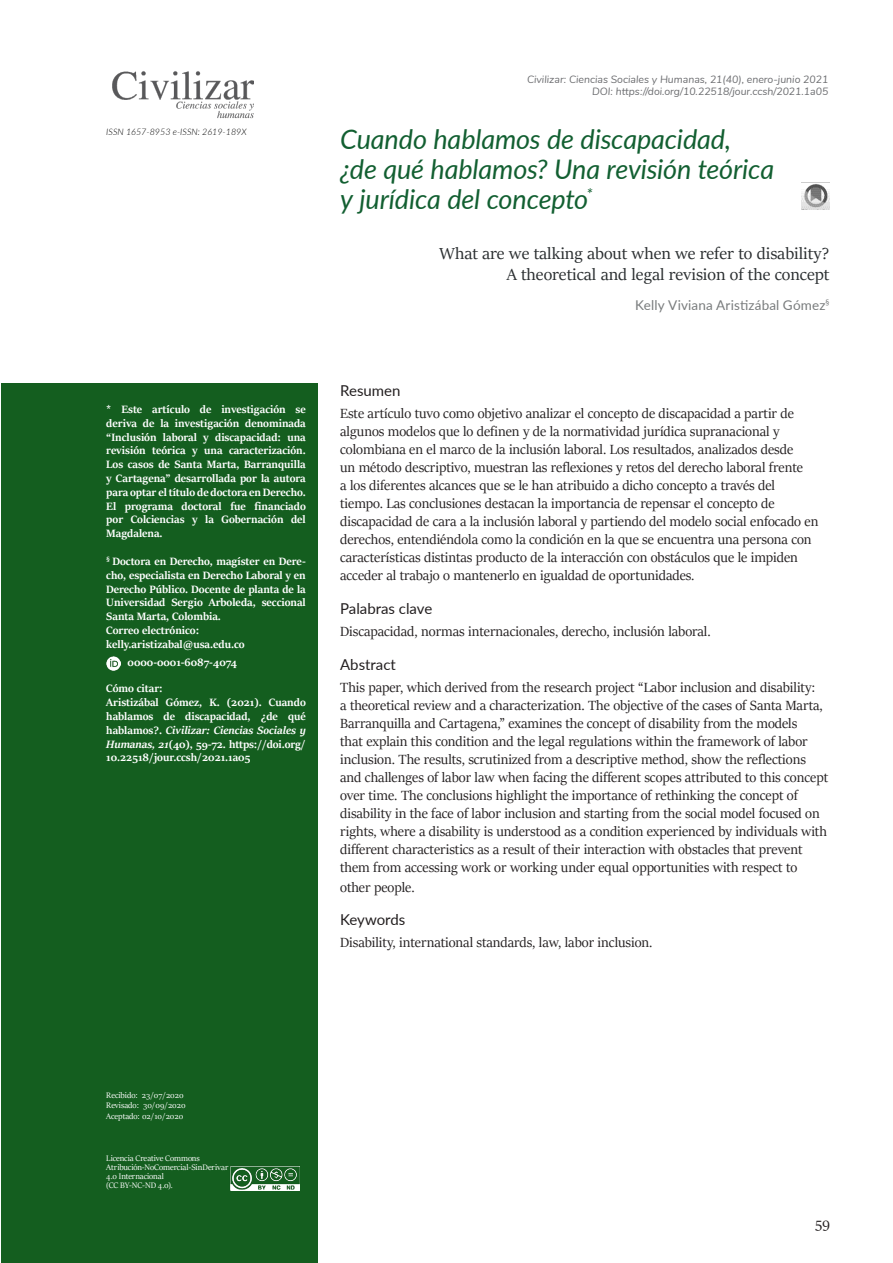
<style>
.page{position:relative;width:893px;height:1263px;background:#fff}
.page>*{position:absolute;margin:0;border:0;box-sizing:border-box;transform-origin:0 0}
.Títulos_PRINCIPAL{font:italic 27px "Lato";letter-spacing:-.005em;color:#125f31}
.título_en_inglés{font:18px "Sitka Display";color:#2a2e30}
.t1{font:16.5px "Sitka Banner";color:#231f20}
.para_resumen{font:15px/18px "Sitka Banner";color:#231f20}
.sub_resumen{font:15px "Lato";color:#231f20}
.autor{font:13.5px "Lato";letter-spacing:.01em;color:#797c7d}
.TEXTOS_AUTORES{font:700 12px/13.8px "Sitka Banner";color:#fff;text-align:justify}
.encabezado_art{font:italic 10.5px "Nunito";color:#6c6d70}
.recibido{font:9px/9px "Sitka Banner";color:#fff}
.título_en_inglés-2{font:italic 300 9px "Lato";color:#000001}
.s1{font-style:italic}
</style>
<div class="page">
<div style="left:1px;top:384px;width:316px;height:879px;background:#145e1f"></div>
<img style="left:106px;top:656px;width:15px;height:15px">
<img style="left:112px;top:71px;width:142px;height:48px">
<img style="left:801px;top:184px;width:28px;height:25px">
<img style="left:230px;top:1166px;width:69px;height:25px">
<p class="título_en_inglés-2" style="left:106px;top:125px;width:142px">ISSN 1657-8953 e-ISSN: 2619-189X</p>
<p class="TEXTOS_AUTORES" style="left:106px;top:402px;width:201px">* Este artículo de investigación se deriva de la investigación denominada “Inclusión laboral y discapacidad: una revisión teórica y una caracterización.<br>Los casos de Santa Marta, Barranquilla y Cartagena” desarrollada por la autora para optar el título de doctora en Derecho.<br>El programa doctoral fue financiado por Colciencias y la Gobernación del Magdalena.</p>
<p class="TEXTOS_AUTORES" style="left:106px;top:554px;width:201px"><sup>§</sup> Doctora en Derecho, magíster en Dere&shy;cho, especialista en Derecho Laboral y en Derecho Público. Docente de planta de la Universidad Sergio Arboleda, seccional Santa Marta, Colombia.</p>
<p class="TEXTOS_AUTORES" style="left:106px;top:623px;width:94px">Correo electrónico:</p>
<p class="TEXTOS_AUTORES" style="left:106px;top:637px;width:140px">kelly.aristizabal@usa.edu.co</p>
<p class="TEXTOS_AUTORES" style="left:128px;top:655px;width:111px">0000-0001-6087-4074</p>
<p class="TEXTOS_AUTORES" style="left:106px;top:681px;width:58px">Cómo citar:</p>
<p class="TEXTOS_AUTORES" style="left:106px;top:695px;width:201px">Aristizábal Gómez, K. (2021). Cuando hablamos de discapacidad, ¿de qué hablamos?. <span class="s1">Civilizar: Ciencias Sociales y Humanas, 21</span>(40), 59-72. https://doi.org/ 10.22518/jour.ccsh/2021.1a05</p>
<p class="encabezado_art" style="left:527px;top:72px;width:303px">Civilizar: Ciencias Sociales y Humanas, 21(40), enero-junio 2021</p>
<p class="encabezado_art" style="left:592px;top:84px;width:238px">DOI: https://doi.org/10.22518/jour.ccsh/2021.1a05</p>
<p class="Títulos_PRINCIPAL" style="left:340px;top:120px;width:393px">Cuando hablamos de discapacidad,</p>
<p class="Títulos_PRINCIPAL" style="left:340px;top:150px;width:435px">¿de qué hablamos? Una revisión teórica</p>
<p class="Títulos_PRINCIPAL" style="left:340px;top:180px;width:254px">y jurídica del concepto<sup>*</sup></p>
<p class="título_en_inglés" style="left:440px;top:241px;width:391px">What are we talking about when we refer to disability?</p>
<p class="título_en_inglés" style="left:507px;top:262px;width:324px">A theoretical and legal revision of the concept</p>
<p class="autor" style="left:635px;top:295px;width:196px">Kelly Viviana Aristizábal Gómez<sup>§</sup></p>
<p class="sub_resumen" style="left:340px;top:380px;width:62px">Resumen</p>
<p class="para_resumen" style="left:340px;top:404px;width:480px">Este artículo tuvo como objetivo analizar el concepto de discapacidad a partir de algunos modelos que lo definen y de la normatividad jurídica supranacional y colombiana en el marco de la inclusión laboral. Los resultados, analizados desde<br>un método descriptivo, muestran las reflexiones y retos del derecho laboral frente<br>a los diferentes alcances que se le han atribuido a dicho concepto a través del tiempo. Las conclusiones destacan la importancia de repensar el concepto de discapacidad de cara a la inclusión laboral y partiendo del modelo social enfocado en derechos, entendiéndola como la condición en la que se encuentra una persona con características distintas producto de la interacción con obstáculos que le impiden acceder al trabajo o mantenerlo en igualdad de oportunidades.</p>
<p class="sub_resumen" style="left:340px;top:598px;width:94px">Palabras clave</p>
<p class="para_resumen" style="left:340px;top:622px;width:372px">Discapacidad, normas internacionales, derecho, inclusión laboral.</p>
<p class="sub_resumen" style="left:340px;top:653px;width:57px">Abstract</p>
<p class="para_resumen" style="left:340px;top:677px;width:489px">This paper, which derived from the research project “Labor inclusion and disability:<br>a theoretical review and a characterization. The objective of the cases of Santa Marta, Barranquilla and Cartagena,” examines the concept of disability from the models<br>that explain this condition and the legal regulations within the framework of labor inclusion. The results, scrutinized from a descriptive method, show the reflections and challenges of labor law when facing the different scopes attributed to this concept over time. The conclusions highlight the importance of rethinking the concept of disability in the face of labor inclusion and starting from the social model focused on rights, where a disability is understood as a condition experienced by individuals with different characteristics as a result of their interaction with obstacles that prevent them from accessing work or working under equal opportunities with respect to</p>
<p class="para_resumen" style="left:340px;top:877px;width:76px">other people.</p>
<p class="sub_resumen" style="left:340px;top:909px;width:67px">Keywords</p>
<p class="para_resumen" style="left:340px;top:933px;width:314px">Disability, international standards, law, labor inclusion.</p>
<p class="recibido" style="left:106px;top:1090px;width:79px">Recibido: 23/07/2020</p>
<p class="recibido" style="left:106px;top:1101px;width:81px">Revisado: 30/09/2020</p>
<p class="recibido" style="left:106px;top:1111px;width:79px">Aceptado: 02/10/2020</p>
<p class="recibido" style="left:106px;top:1154px;width:124px">Licencia Creative Commons<br>Atribución-NoComercial-SinDerivar<br>4.0 Internacional<br>(CC BY-NC-ND 4.0).</p>
<p class="t1" style="left:815px;top:1212px;width:17px">59</p>
</div>
